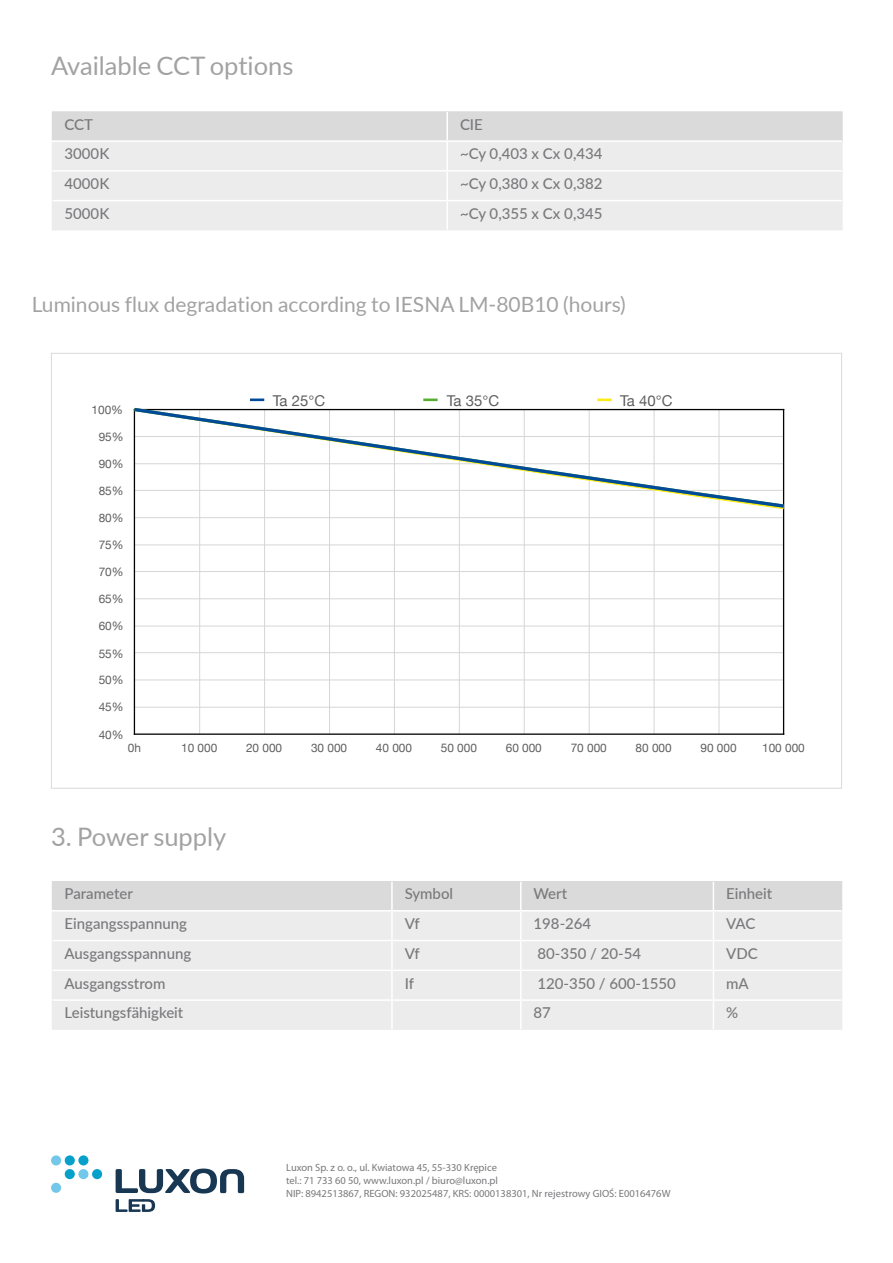
<style>
.page{position:relative;width:893px;height:1263px;background:#fff}
.page>*{position:absolute;margin:0;border:0;box-sizing:border-box;transform-origin:0 0}
.t1{font:25.5px "Lato";color:#a2a2a2}
.t2{font:21px "Lato";color:#a2a2a2}
.t3{font:500 15px "Lato";color:#79787b}
.t4{font:15px "Helvetica Neue";letter-spacing:-.055em;color:#5f5f5f}
.t5{font:11.85px "Helvetica Neue";color:#5f5f5f}
.t6{font:10.5px/12.6px "Myriad Pro";color:#79787b}
</style>
<div class="page">
<svg style="left:116px;top:1168px;width:128px;height:25px"></svg>
<div style="left:92px;top:1169px;width:10px;height:10px;background:#06a0ca;border-radius:50%"></div>
<div style="left:78px;top:1169px;width:10px;height:10px;background:#73c7e9;border-radius:50%"></div>
<div style="left:65px;top:1169px;width:10px;height:10px;background:#06a0ca;border-radius:50%"></div>
<div style="left:65px;top:1155px;width:10px;height:10px;background:#06a0ca;border-radius:50%"></div>
<div style="left:78px;top:1155px;width:10px;height:10px;background:#06a0ca;border-radius:50%"></div>
<div style="left:51px;top:1155px;width:10px;height:10px;background:#73c7e9;border-radius:50%"></div>
<div style="left:51px;top:1183px;width:10px;height:10px;background:#73c7e9;border-radius:50%"></div>
<svg style="left:116px;top:1199px;width:39px;height:13px"></svg>
<svg style="left:52px;top:881px;width:790px;height:148px;background:#e9e9e9"></svg>
<div style="left:52px;top:111px;width:791px;height:30px;background:#dadada"></div>
<div style="left:52px;top:141px;width:791px;height:89px;background:#ececec"></div>
<hr style="left:446px;top:142px;width:2px;height:28px;background:#fff">
<hr style="left:446px;top:172px;width:2px;height:28px;background:#fff">
<hr style="left:446px;top:201px;width:2px;height:29px;background:#fff">
<hr style="left:53px;top:170px;width:394px;height:2px;background:#fff">
<hr style="left:447px;top:170px;width:395px;height:2px;background:#fff">
<hr style="left:53px;top:200px;width:394px;height:1px;background:#fff">
<hr style="left:447px;top:200px;width:395px;height:1px;background:#fff">
<hr style="left:51px;top:140px;width:396px;height:2px;background:#fff">
<hr style="left:447px;top:140px;width:395px;height:2px;background:#fff">
<hr style="left:446px;top:112px;width:2px;height:28px;background:#fff">
<hr style="left:134px;top:707px;width:650px;height:1px;background:#d6d6d6">
<hr style="left:134px;top:680px;width:650px;height:1px;background:#d6d6d6">
<hr style="left:134px;top:652px;width:650px;height:1px;background:#d6d6d6">
<hr style="left:134px;top:626px;width:650px;height:1px;background:#d6d6d6">
<hr style="left:134px;top:598px;width:650px;height:1px;background:#d6d6d6">
<hr style="left:134px;top:571px;width:650px;height:1px;background:#d6d6d6">
<hr style="left:134px;top:545px;width:650px;height:1px;background:#d6d6d6">
<hr style="left:134px;top:517px;width:650px;height:1px;background:#d6d6d6">
<hr style="left:199px;top:410px;width:1px;height:324px;background:#d6d6d6">
<hr style="left:264px;top:410px;width:1px;height:324px;background:#d6d6d6">
<hr style="left:329px;top:410px;width:1px;height:324px;background:#d6d6d6">
<hr style="left:394px;top:410px;width:1px;height:324px;background:#d6d6d6">
<hr style="left:459px;top:410px;width:1px;height:324px;background:#d6d6d6">
<hr style="left:524px;top:410px;width:1px;height:324px;background:#d6d6d6">
<hr style="left:589px;top:410px;width:1px;height:324px;background:#d6d6d6">
<hr style="left:654px;top:410px;width:1px;height:324px;background:#d6d6d6">
<hr style="left:719px;top:410px;width:1px;height:324px;background:#d6d6d6">
<hr style="left:783px;top:410px;width:1px;height:324px;background:#010202">
<hr style="left:134px;top:410px;width:1px;height:324px;background:#010202">
<hr style="left:134px;top:733px;width:650px;height:2px;background:#010202">
<svg style="left:133px;top:408px;width:652px;height:100px"></svg>
<hr style="left:250px;top:398px;width:14px;height:3px;background:#004a99">
<hr style="left:423px;top:398px;width:15px;height:3px;background:#56af32">
<hr style="left:597px;top:398px;width:15px;height:3px;background:#fdeb19">
<h1 class="t1" style="left:51px;top:47px;width:244px">Available CCT options</h1>
<p class="t3" style="left:65px;top:113px;width:30px">CCT</p>
<p class="t3" style="left:460px;top:113px;width:24px">CIE</p>
<p class="t3" style="left:65px;top:143px;width:46px">3000K</p>
<p class="t3" style="left:460px;top:143px;width:144px">~Cy 0,403 x Cx 0,434</p>
<p class="t3" style="left:65px;top:173px;width:46px">4000K</p>
<p class="t3" style="left:460px;top:173px;width:144px">~Cy 0,380 x Cx 0,382</p>
<p class="t3" style="left:65px;top:203px;width:46px">5000K</p>
<p class="t3" style="left:460px;top:203px;width:144px">~Cy 0,355 x Cx 0,345</p>
<h2 class="t2" style="left:32px;top:290px;width:596px">Luminous flux degradation according to IESNA LM-80B10 (hours)</h2>
<p class="t5" style="left:92px;top:401px;width:33px">100%</p>
<p class="t5" style="left:99px;top:428px;width:26px">95%</p>
<p class="t5" style="left:99px;top:455px;width:26px">90%</p>
<p class="t5" style="left:99px;top:482px;width:26px">85%</p>
<p class="t5" style="left:99px;top:509px;width:26px">80%</p>
<p class="t5" style="left:99px;top:536px;width:26px">75%</p>
<p class="t5" style="left:99px;top:564px;width:26px">70%</p>
<p class="t5" style="left:99px;top:590px;width:26px">65%</p>
<p class="t5" style="left:99px;top:617px;width:26px">60%</p>
<p class="t5" style="left:99px;top:645px;width:26px">55%</p>
<p class="t5" style="left:99px;top:671px;width:26px">50%</p>
<p class="t5" style="left:99px;top:699px;width:26px">45%</p>
<p class="t5" style="left:99px;top:726px;width:26px">40%</p>
<p class="t4" style="left:273px;top:389px;width:54px">Ta 25°C</p>
<p class="t4" style="left:447px;top:389px;width:54px">Ta 35°C</p>
<p class="t4" style="left:620px;top:389px;width:54px">Ta 40°C</p>
<p class="t5" style="left:128px;top:739px;width:15px">0h</p>
<p class="t5" style="left:181px;top:739px;width:38px">10 000</p>
<p class="t5" style="left:246px;top:739px;width:38px">20 000</p>
<p class="t5" style="left:311px;top:739px;width:38px">30 000</p>
<p class="t5" style="left:376px;top:739px;width:38px">40 000</p>
<p class="t5" style="left:441px;top:739px;width:38px">50 000</p>
<p class="t5" style="left:506px;top:739px;width:38px">60 000</p>
<p class="t5" style="left:571px;top:739px;width:38px">70 000</p>
<p class="t5" style="left:636px;top:739px;width:38px">80 000</p>
<p class="t5" style="left:700px;top:739px;width:38px">90 000</p>
<p class="t5" style="left:762px;top:739px;width:44px">100 000</p>
<h1 class="t1" style="left:51px;top:818px;width:177px">3. Power supply</h1>
<p class="t3" style="left:65px;top:883px;width:70px">Parameter</p>
<p class="t3" style="left:405px;top:883px;width:50px">Symbol</p>
<p class="t3" style="left:534px;top:883px;width:35px">Wert</p>
<p class="t3" style="left:726px;top:883px;width:48px">Einheit</p>
<p class="t3" style="left:65px;top:913px;width:124px">Eingangsspannung</p>
<p class="t3" style="left:405px;top:913px;width:17px">Vf</p>
<p class="t3" style="left:534px;top:913px;width:59px">198-264</p>
<p class="t3" style="left:726px;top:913px;width:31px">VAC</p>
<p class="t3" style="left:65px;top:942px;width:128px">Ausgangsspannung</p>
<p class="t3" style="left:405px;top:942px;width:17px">Vf</p>
<p class="t3" style="left:537px;top:942px;width:105px">80-350 / 20-54</p>
<p class="t3" style="left:726px;top:942px;width:33px">VDC</p>
<p class="t3" style="left:65px;top:972px;width:103px">Ausgangsstrom</p>
<p class="t3" style="left:405px;top:972px;width:11px">If</p>
<p class="t3" style="left:537px;top:972px;width:140px">120-350 / 600-1550</p>
<p class="t3" style="left:726px;top:972px;width:24px">mA</p>
<p class="t3" style="left:65px;top:1002px;width:120px">Leistungsfähigkeit</p>
<p class="t3" style="left:534px;top:1002px;width:19px">87</p>
<p class="t3" style="left:726px;top:1002px;width:14px">%</p>
<p class="t6" style="left:286px;top:1162px;width:386px">Luxon Sp. z o. o., ul. Kwiatowa 45, 55-330 Krępice<br>tel.: 71 733 60 50, www.luxon.pl / biuro@luxon.pl<br>NIP: 8942513867, REGON: 932025487, KRS: 0000138301, Nr rejestrowy GIOŚ: E0016476W</p>
</div>
